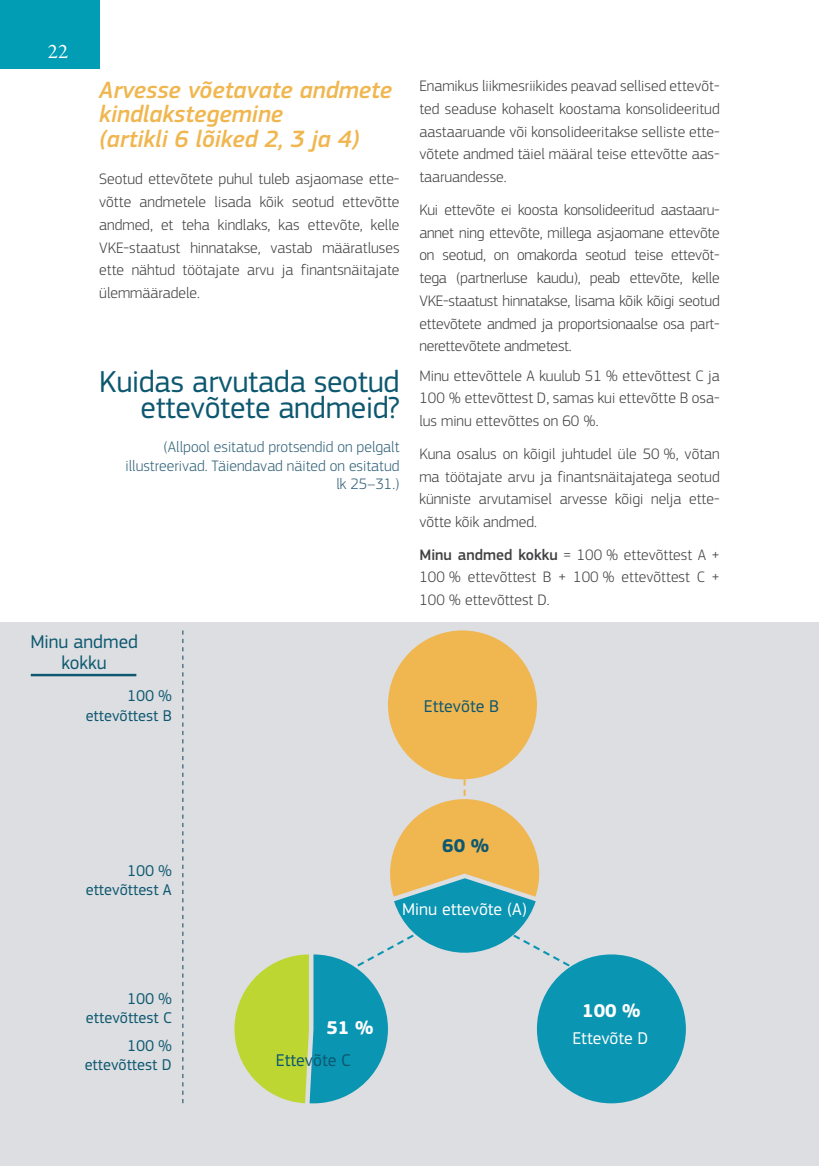
<style>
.page{position:relative;width:819px;height:1166px;background:#fff}
.page>*{position:absolute;margin:0;border:0;box-sizing:border-box;transform-origin:0 0}
.title_2_right{font:31.5px/26.2px "EC Square Sans Pro";letter-spacing:-.01em;color:#0d5870;text-align:right}
.title_2_orange{font:italic 500 24.5px/24.5px "EC Square Sans Pro";color:#f0b64f}
.t1{font:21px "Garamond Premr Pro";color:#fff}
.t2{font:19.25px/21px "EC Square Sans Pro";color:#0d5870;text-align:center}
.t3{font:700 19.25px "EC Square Sans Pro";color:#fff}
.t4{font:700 19.25px "EC Square Sans Pro";color:#0d5870}
.t5{font:17.68px "EC Square Sans Pro";color:#fff}
.t6{font:17.68px "EC Square Sans Pro";color:#0d5870}
.t7{font:16.28px/19.2px "EC Square Sans Pro";color:#0d5870;text-align:right}
.body{font:300 15.75px/22.8px "EC Square Sans Pro";color:#414042;text-align:justify}
.info{font:300 15.75px/18.9px "EC Square Sans Pro";color:#326279;text-align:right}
.s1{font-weight:500}
</style>
<div class="page">
<div style="left:0;top:0;width:99px;height:68px;background:#009db5"></div>
<div style="left:0;top:623px;width:819px;height:543px;background:#dcdee1"></div>
<hr style="left:31px;top:674px;width:105px;height:2px;background:#0d5870">
<div style="left:388px;top:630px;width:149px;height:149px;background:#f0b64f;border-radius:74px"></div>
<div style="left:537px;top:954px;width:148px;height:149px;background:#0a95b2;border-radius:74px"></div>
<svg style="left:182px;top:630px;width:1px;height:473px"></svg>
<svg style="left:234px;top:779px;width:338px;height:324px"></svg>
<h3 class="t1" style="left:48px;top:39px;width:22px">22</h3>
<p class="title_2_orange" style="left:99px;top:78px;width:294px">Arvesse võetavate andmete kindlakstegemine<br>(artikli 6 lõiked 2, 3 ja 4)</p>
<p class="body" style="left:99px;top:168px;width:302px">Seotud ettevõtete puhul tuleb asjaomase ette&shy;võtte andmetele lisada kõik seotud ettevõtte andmed, et teha kindlaks, kas ettevõte, kelle VKE-staatust hinnatakse, vastab määratluses ette nähtud töötajate arvu ja finantsnäitajate ülemmääradele.</p>
<p class="title_2_right" style="left:99px;top:368px;width:302px">Kuidas arvutada seotud ettevõtete andmeid?</p>
<p class="info" style="left:125px;top:437px;width:276px">(Allpool esitatud protsendid on pelgalt illustreerivad. Täiendavad näited on esitatud lk 25–31.)</p>
<p class="t2" style="left:30px;top:632px;width:109px">Minu andmed kokku</p>
<p class="t7" style="left:86px;top:686px;width:88px">100 % ettevõttest B</p>
<p class="body" style="left:419px;top:75px;width:302px">Enamikus liikmesriikides peavad sellised ettevõt&shy;ted seaduse kohaselt koostama konsolideeritud aastaaruande või konsolideeritakse selliste ette&shy;võtete andmed täiel määral teise ettevõtte aas&shy;taaruandesse.</p>
<p class="body" style="left:419px;top:198px;width:302px">Kui ettevõte ei koosta konsolideeritud aastaaru&shy;annet ning ettevõte, millega asjaomane ettevõte on seotud, on omakorda seotud teise ettevõt&shy;tega (partnerluse kaudu), peab ettevõte, kelle VKE-staatust hinnatakse, lisama kõik kõigi seotud ettevõtete andmed ja proportsionaalse osa part&shy;nerettevõtete andmetest.</p>
<p class="body" style="left:419px;top:364px;width:302px">Minu ettevõttele A kuulub 51 % ettevõttest C ja 100 % ettevõttest D, samas kui ettevõtte B osa&shy;lus minu ettevõttes on 60 %.</p>
<p class="body" style="left:419px;top:442px;width:302px">Kuna osalus on kõigil juhtudel üle 50 %, võtan ma töötajate arvu ja finantsnäitajatega seotud künniste arvutamisel arvesse kõigi nelja ette&shy;võtte kõik andmed.</p>
<p class="body" style="left:419px;top:543px;width:302px"><span class="s1">Minu andmed kokku</span> = 100 % ettevõttest A + 100 % ettevõttest B + 100 % ettevõttest C + 100 % ettevõttest D.</p>
<p class="t6" style="left:424px;top:695px;width:77px">Ettevõte B</p>
<p class="t7" style="left:86px;top:861px;width:87px">100 % ettevõttest A</p>
<p class="t4" style="left:442px;top:834px;width:48px">60 %</p>
<p class="t7" style="left:86px;top:989px;width:87px">100 % ettevõttest C</p>
<p class="t7" style="left:85px;top:1036px;width:89px">100 % ettevõttest D</p>
<p class="t5" style="left:402px;top:898px;width:126px">Minu ettevõte (A)</p>
<p class="t3" style="left:326px;top:1016px;width:48px">51 %</p>
<p class="t6" style="left:276px;top:1050px;width:76px">Ettevõte C</p>
<p class="t3" style="left:582px;top:999px;width:60px">100 %</p>
<p class="t5" style="left:572px;top:1027px;width:78px">Ettevõte D</p>
</div>
